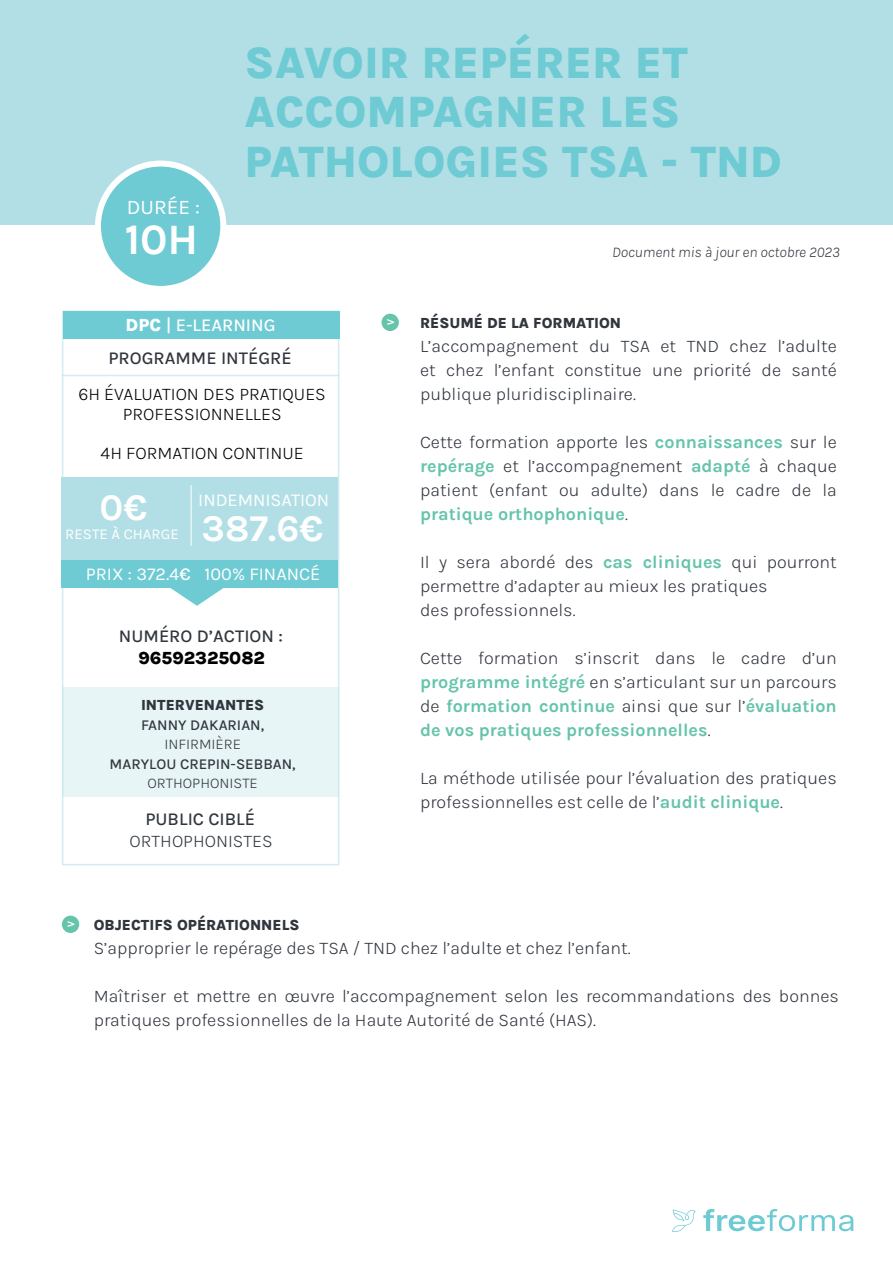
<style>
.page{position:relative;width:893px;height:1263px;background:#fff}
.page>*{position:absolute;margin:0;border:0;box-sizing:border-box;transform-origin:0 0}
.t1{font:800 45px/49.5px "Karla";color:#6ecbd3}
.t2{font:700 43.5px "Karla";color:#fff}
.t3{font:700 37.8px "Karla";color:#fff}
.t4{font:20.7px "Karla";color:#fff}
.t5{font:300 18px/24px "Karla";color:#31363e;text-align:justify}
.t6{font:300 18px "Karla";color:#000}
.t7{font:500 18px "Karla";color:#31363e}
.t8{font:18px "Karla";color:#fff}
.t9{font:500 18px "Karla";color:#fff}
.t10{font:800 18px "Karla";color:#000}
.t11{font:800 15px "Karla";color:#31363e}
.t12{font:500 15px/19.5px "Karla";color:#31363e;text-align:center}
.t13{font:italic 300 15px "Karla";color:#31363e}
.t14{font:15px "Karla";color:#fff}
.t15{font:300 15px "Karla";color:#31363e}
.t16{font:700 9px "Comic Sans MS";color:#fff}
.s1{font-weight:800}
.s2{font-weight:500}
.s3{font-weight:300}
.s4{font-weight:700;color:#65c4aa}
</style>
<div class="page">
<svg style="left:703px;top:1209px;width:150px;height:22px"></svg>
<svg style="left:672px;top:1209px;width:24px;height:23px"></svg>
<div style="left:0;top:0;width:893px;height:225px;background:#b1dfe5"></div>
<div style="left:98px;top:164px;width:125px;height:125px;background:#6ecbd3;border-radius:50%"></div>
<div style="left:95px;top:161px;width:131px;height:131px;border:6px solid #fff;border-radius:50%"></div>
<div style="left:381px;top:314px;width:18px;height:17px;background:#65c4aa;border-radius:50%"></div>
<svg style="left:61px;top:310px;width:279px;height:556px"></svg>
<div style="left:62px;top:477px;width:276px;height:83px;background:#b1dfe5"></div>
<hr style="left:191px;top:485px;width:1px;height:61px;background:#fff">
<div style="left:63px;top:311px;width:276px;height:27px;background:#6ecbd3"></div>
<svg style="left:165px;top:587px;width:64px;height:19px"></svg>
<div style="left:62px;top:687px;width:276px;height:110px;background:#e7f5f7"></div>
<hr style="left:62px;top:375px;width:277px;height:1px;background:#b1dfe5">
<div style="left:62px;top:560px;width:276px;height:27px;background:#6ecbd3"></div>
<div style="left:62px;top:916px;width:17px;height:17px;background:#65c4aa;border-radius:50%"></div>
<p class="t4" style="left:127px;top:196px;width:75px">DURÉE :</p>
<p class="t2" style="left:125px;top:210px;width:75px">10H</p>
<p class="t1" style="left:244px;top:36px;width:539px">SAVOIR REPÉRER ET<br>ACCOMPAGNER LES<br>PATHOLOGIES TSA - TND</p>
<p class="t13" style="left:612px;top:243px;width:229px">Document mis à jour en octobre 2023</p>
<p class="t9" style="left:126px;top:313px;width:151px"><span class="s1">DPC</span> | E-LEARNING</p>
<p class="t7" style="left:108px;top:346px;width:185px">PROGRAMME INTÉGRÉ</p>
<p class="t6" style="left:78px;top:383px;width:249px">6H ÉVALUATION DES PRATIQUES</p>
<p class="t6" style="left:123px;top:403px;width:160px">PROFESSIONNELLES</p>
<p class="t6" style="left:101px;top:442px;width:204px">4H FORMATION CONTINUE</p>
<p class="t3" style="left:100px;top:482px;width:49px">0€</p>
<p class="t14" style="left:65px;top:526px;width:115px">RESTE À CHARGE</p>
<p class="t8" style="left:198px;top:490px;width:132px">INDEMNISATION</p>
<p class="t3" style="left:202px;top:503px;width:123px">387.6€</p>
<p class="t8" style="left:86px;top:564px;width:106px">PRIX : 372.4<span class="s2">€</span></p>
<p class="t8" style="left:205px;top:564px;width:117px">100% FINANCÉ</p>
<p class="t7" style="left:119px;top:624px;width:165px">NUMÉRO D’ACTION :</p>
<p class="t10" style="left:138px;top:646px;width:128px">96592325082</p>
<p class="t11" style="left:141px;top:695px;width:125px">INTERVENANTES</p>
<p class="t12" style="left:141px;top:714px;width:124px">FANNY DAKARIAN,</p>
<p class="t15" style="left:164px;top:735px;width:78px">INFIRMIÈRE</p>
<p class="t12" style="left:110px;top:753px;width:188px">MARYLOU CREPIN-SEBBAN,<br><span class="s3">ORTHOPHONISTE</span></p>
<p class="t7" style="left:145px;top:807px;width:111px">PUBLIC CIBLÉ</p>
<p class="t5" style="left:130px;top:829px;width:145px">ORTHOPHONISTES</p>
<p class="t16" style="left:384px;top:325px;width:8px;rotate:-90deg">V</p>
<p class="t11" style="left:420px;top:312px;width:203px">RÉSUMÉ DE LA FORMATION</p>
<p class="t5" style="left:420px;top:333px;width:418px">L’accompagnement du TSA et TND chez l’adulte et chez l’enfant constitue une priorité de santé publique pluridisciplinaire.</p>
<p class="t5" style="left:420px;top:429px;width:418px">Cette formation apporte les <span class="s4">connaissances</span> sur le <span class="s4">repérage</span> et l’accompagnement <span class="s4">adapté</span> à chaque patient (enfant ou adulte) dans le cadre de la <span class="s4">pratique orthophonique</span>.</p>
<p class="t5" style="left:420px;top:549px;width:418px">Il y sera abordé des <span class="s4">cas cliniques</span> qui pourront permettre d’adapter au mieux les pratiques</p>
<p class="t5" style="left:420px;top:597px;width:157px">des professionnels.</p>
<p class="t5" style="left:420px;top:645px;width:418px">Cette formation s’inscrit dans le cadre d’un <span class="s4">programme intégré</span> en s’articulant sur un parcours de <span class="s4">formation continue</span> ainsi que sur l’<span class="s4">évaluation de vos pratiques professionnelles</span>.</p>
<p class="t5" style="left:420px;top:765px;width:418px">La méthode utilisée pour l’évaluation des pratiques professionnelles est celle de l’<span class="s4">audit clinique</span>.</p>
<p class="t16" style="left:65px;top:927px;width:8px;rotate:-90deg">V</p>
<p class="t11" style="left:94px;top:914px;width:207px">OBJECTIFS OPÉRATIONNELS</p>
<p class="t5" style="left:94px;top:935px;width:538px">S’approprier le repérage des TSA / TND chez l’adulte et chez l’enfant.</p>
<p class="t5" style="left:94px;top:983px;width:747px">Maîtriser et mettre en œuvre l’accompagnement selon les recommandations des bonnes pratiques professionnelles de la Haute Autorité de Santé (HAS).</p>
</div>
